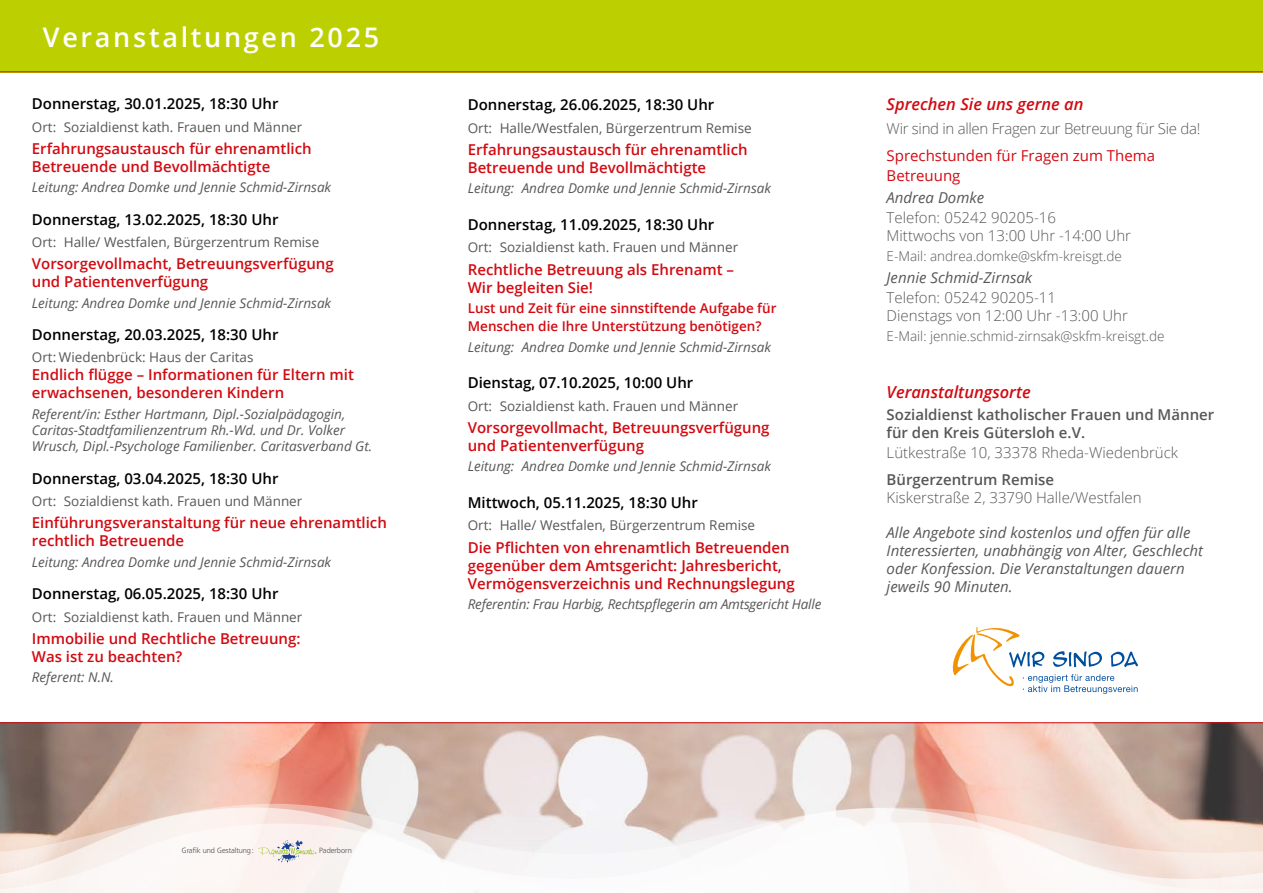
<style>
.page{position:relative;width:1263px;height:893px;background:#fff}
.page>*{position:absolute;margin:0;border:0;box-sizing:border-box;transform-origin:0 0}
.t1{font:600 27px "Open Sans";letter-spacing:.1em;color:#fff}
.t2{font:italic 600 16.5px "Open Sans";color:#d20a11}
.t3{font:600 15px/18px "Open Sans";color:#d20a11}
.t4{font:600 15px "Open Sans";color:#000}
.t5{font:italic 15px/18px "Open Sans";color:#575756}
.t6{font:300 15px/18px "Open Sans";color:#575756}
.t7{font:600 15px/18px "Open Sans";color:#575756}
.t8{font:300 15px "Open Sans";letter-spacing:-.02em;color:#575756}
.t9{font:15px/20px "Open Sans";color:#d20a11}
.t10{font:italic 13.5px/16.2px "Open Sans";color:#575756}
.t11{font:13.5px "Open Sans";color:#575756}
.t12{font:600 13.5px/18px "Open Sans";color:#d20a11}
.t13{font:300 13.5px "Open Sans";color:#575756}
.t14{font:300 7.5px "Freeborn SB";color:#575756}
</style>
<div class="page">
<img style="left:0;top:723px;width:1263px;height:69px">
<hr style="left:0;top:722px;width:1263px;height:1px;background:#d20a11">
<svg style="left:0;top:792px;width:1263px;height:3px;background:#d4b9af"></svg>
<svg style="left:0;top:795px;width:1263px;height:22px;background:#d5bcb3"></svg>
<svg style="left:0;top:817px;width:1263px;height:76px;fill:#faf4f4"></svg>
<div style="left:0;top:0;width:1263px;height:72px;background:#bccf00"></div>
<hr style="left:0;top:71px;width:1263px;height:1px;background:#d20a11">
<svg style="left:258px;top:840px;width:56px;height:24px"></svg>
<svg style="left:952px;top:627px;width:186px;height:67px"></svg>
<h1 class="t1" style="left:43px;top:19px;width:338px">Veranstaltungen 2025</h1>
<p class="t4" style="left:32px;top:94px;width:248px">Donnerstag, 30.01.2025, 18:30 Uhr</p>
<p class="t11" style="left:32px;top:117px;width:272px">Ort: Sozialdienst kath. Frauen und Männer</p>
<p class="t3" style="left:32px;top:139px;width:281px">Erfahrungsaustausch für ehrenamtlich<br>Betreuende und Bevollmächtigte</p>
<p class="t10" style="left:32px;top:179px;width:301px">Leitung: Andrea Domke und Jennie Schmid-Zirnsak</p>
<p class="t4" style="left:32px;top:209px;width:248px">Donnerstag, 13.02.2025, 18:30 Uhr</p>
<p class="t11" style="left:32px;top:233px;width:289px">Ort: Halle/ Westfalen, Bürgerzentrum Remise</p>
<p class="t3" style="left:32px;top:254px;width:303px">Vorsorgevollmacht, Betreuungsverfügung und Patientenverfügung</p>
<p class="t10" style="left:32px;top:294px;width:301px">Leitung: Andrea Domke und Jennie Schmid-Zirnsak</p>
<p class="t4" style="left:32px;top:324px;width:248px">Donnerstag, 20.03.2025, 18:30 Uhr</p>
<p class="t11" style="left:32px;top:348px;width:223px">Ort: Wiedenbrück: Haus der Caritas</p>
<p class="t3" style="left:32px;top:366px;width:324px">Endlich flügge – Informationen für Eltern mit erwachsenen, besonderen Kindern</p>
<p class="t10" style="left:32px;top:406px;width:342px">Referent/in: Esther Hartmann, Dipl.-Sozialpädagogin,<br>Caritas-Stadtfamilienzentrum Rh.-Wd. und Dr. Volker<br>Wrusch, Dipl.-Psychologe Familienber. Caritasverband Gt.</p>
<p class="t4" style="left:32px;top:468px;width:248px">Donnerstag, 03.04.2025, 18:30 Uhr</p>
<p class="t11" style="left:32px;top:492px;width:272px">Ort: Sozialdienst kath. Frauen und Männer</p>
<p class="t3" style="left:32px;top:514px;width:356px">Einführungsveranstaltung für neue ehrenamtlich rechtlich Betreuende</p>
<p class="t10" style="left:32px;top:553px;width:301px">Leitung: Andrea Domke und Jennie Schmid-Zirnsak</p>
<p class="t4" style="left:32px;top:584px;width:248px">Donnerstag, 06.05.2025, 18:30 Uhr</p>
<p class="t11" style="left:32px;top:607px;width:272px">Ort: Sozialdienst kath. Frauen und Männer</p>
<p class="t3" style="left:32px;top:629px;width:270px">Immobilie und Rechtliche Betreuung:<br>Was ist zu beachten?</p>
<p class="t10" style="left:32px;top:669px;width:84px">Referent: N.N.</p>
<p class="t14" style="left:182px;top:846px;width:74px">Grafik und Gestaltung:</p>
<p class="t14" style="left:315px;top:846px;width:38px">, Paderborn</p>
<p class="t4" style="left:468px;top:95px;width:248px">Donnerstag, 26.06.2025, 18:30 Uhr</p>
<p class="t11" style="left:468px;top:119px;width:285px">Ort: Halle/Westfalen, Bürgerzentrum Remise</p>
<p class="t3" style="left:468px;top:140px;width:281px">Erfahrungsaustausch für ehrenamtlich<br>Betreuende und Bevollmächtigte</p>
<p class="t10" style="left:468px;top:180px;width:305px">Leitung: Andrea Domke und Jennie Schmid-Zirnsak</p>
<p class="t4" style="left:468px;top:214px;width:248px">Donnerstag, 11.09.2025, 18:30 Uhr</p>
<p class="t11" style="left:468px;top:238px;width:272px">Ort: Sozialdienst kath. Frauen und Männer</p>
<p class="t3" style="left:468px;top:260px;width:268px">Rechtliche Betreuung als Ehrenamt –<br>Wir begleiten Sie!</p>
<p class="t12" style="left:468px;top:299px;width:310px">Lust und Zeit für eine sinnstiftende Aufgabe für<br>Menschen die Ihre Unterstützung benötigen?</p>
<p class="t10" style="left:468px;top:338px;width:305px">Leitung: Andrea Domke und Jennie Schmid-Zirnsak</p>
<p class="t4" style="left:468px;top:373px;width:227px">Dienstag, 07.10.2025, 10:00 Uhr</p>
<p class="t11" style="left:468px;top:396px;width:272px">Ort: Sozialdienst kath. Frauen und Männer</p>
<p class="t3" style="left:468px;top:418px;width:303px">Vorsorgevollmacht, Betreuungsverfügung und Patientenverfügung</p>
<p class="t10" style="left:468px;top:458px;width:305px">Leitung: Andrea Domke und Jennie Schmid-Zirnsak</p>
<p class="t4" style="left:468px;top:492px;width:232px">Mittwoch, 05.11.2025, 18:30 Uhr</p>
<p class="t11" style="left:468px;top:516px;width:289px">Ort: Halle/ Westfalen, Bürgerzentrum Remise</p>
<p class="t3" style="left:468px;top:538px;width:328px">Die Pflichten von ehrenamtlich Betreuenden gegenüber dem Amtsgericht: Jahresbericht,<br>Vermögensverzeichnis und Rechnungslegung</p>
<p class="t10" style="left:468px;top:596px;width:355px">Referentin: Frau Harbig, Rechtspflegerin am Amtsgericht Halle</p>
<p class="t2" style="left:887px;top:93px;width:198px">Sprechen Sie uns gerne an</p>
<p class="t8" style="left:887px;top:119px;width:315px">Wir sind in allen Fragen zur Betreuung für Sie da!</p>
<p class="t9" style="left:887px;top:145px;width:270px">Sprechstunden für Fragen zum Thema<br>Betreuung</p>
<p class="t5" style="left:887px;top:188px;width:99px">Andrea Domke</p>
<p class="t6" style="left:887px;top:208px;width:246px">Telefon: 05242 90205-16<br>Mittwochs von 13:00 Uhr -14:00 Uhr</p>
<p class="t13" style="left:887px;top:247px;width:237px">E-Mail: andrea.domke@skfm-kreisgt.de</p>
<p class="t5" style="left:887px;top:268px;width:147px">Jennie Schmid-Zirnsak</p>
<p class="t6" style="left:887px;top:289px;width:243px">Telefon: 05242 90205-11<br>Dienstags von 12:00 Uhr -13:00 Uhr</p>
<p class="t13" style="left:887px;top:327px;width:279px">E-Mail: jennie.schmid-zirnsak@skfm-kreisgt.de</p>
<p class="t2" style="left:887px;top:381px;width:146px">Veranstaltungsorte</p>
<p class="t7" style="left:887px;top:405px;width:329px">Sozialdienst katholischer Frauen und Männer für den Kreis Gütersloh e.V.</p>
<p class="t6" style="left:887px;top:443px;width:293px">Lütkestraße 10, 33378 Rheda-Wiedenbrück</p>
<p class="t7" style="left:887px;top:470px;width:169px">Bürgerzentrum Remise</p>
<p class="t6" style="left:887px;top:488px;width:256px">Kiskerstraße 2, 33790 Halle/Westfalen</p>
<p class="t5" style="left:887px;top:523px;width:318px">Alle Angebote sind kostenlos und offen für alle Interessierten, unabhängig von Alter, Geschlecht oder Konfession. Die Veranstaltungen dauern jeweils 90 Minuten.</p>
</div>
